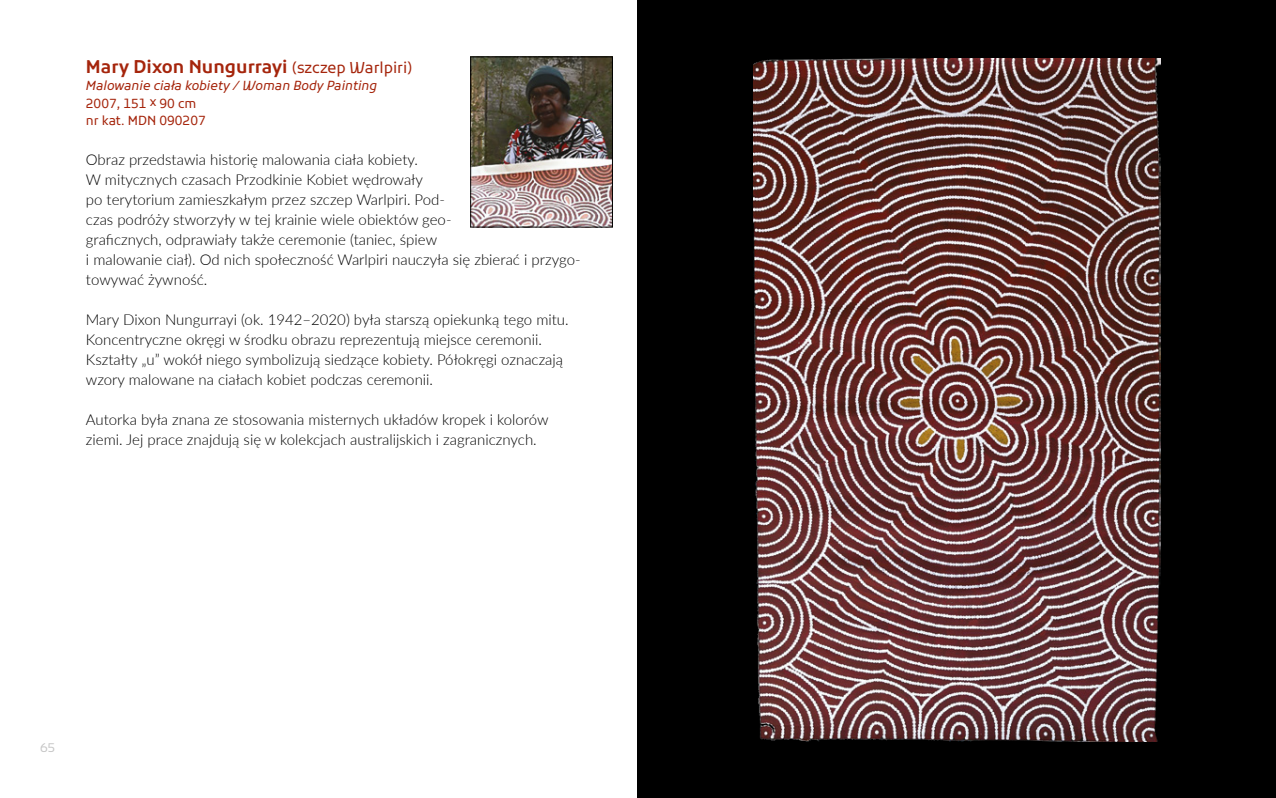
<style>
.page{position:relative;width:1276px;height:798px;background:#fff}
.page>*{position:absolute;margin:0;border:0;box-sizing:border-box;transform-origin:0 0}
.t1{font:600 17.5px "Kufam";color:#a5250c}
.t2{font:300 15px/20px "Lato";color:#000}
.t3{font:italic 12.5px "Kufam";color:#a5250c}
.t4{font:12.5px/17.5px "Kufam";color:#a5250c}
.t5{font:12.5px "Sansation";color:#c6c6c6}
.s1{font-weight:400;font-size:15px}
</style>
<div class="page">
<div style="left:637px;top:0;width:639px;height:797px;background:#000"></div>
<img style="left:753px;top:58px;width:407px;height:683px">
<img style="left:472px;top:59px;width:138px;height:166px">
<div style="left:470px;top:57px;width:142px;height:170px;border:1px solid #000"></div>
<p class="t1" style="left:86px;top:56px;width:328px">Mary Dixon Nungurrayi <span class="s1">(szczep Warlpiri)</span></p>
<p class="t3" style="left:86px;top:78px;width:293px">Malowanie ciała kobiety / Woman Body Painting</p>
<p class="t4" style="left:86px;top:94px;width:121px">2007, 151 x 90 cm nr kat. MDN 090207</p>
<p class="t2" style="left:86px;top:149px;width:496px">Obraz przedstawia historię malowania ciała kobiety.<br>W mitycznych czasach Przodkinie Kobiet wędrowały<br>po terytorium zamieszkałym przez szczep Warlpiri. Pod-<br>czas podróży stworzyły w tej krainie wiele obiektów geo-<br>graficznych, odprawiały także ceremonie (taniec, śpiew<br>i malowanie ciał). Od nich społeczność Warlpiri nauczyła się zbierać i przygo&shy;towywać żywność.</p>
<p class="t2" style="left:86px;top:309px;width:484px">Mary Dixon Nungurrayi (ok. 1942–2020) była starszą opiekunką tego mitu.<br>Koncentryczne okręgi w środku obrazu reprezentują miejsce ceremonii.<br>Kształty „u” wokół niego symbolizują siedzące kobiety. Półokręgi oznaczają wzory malowane na ciałach kobiet podczas ceremonii.</p>
<p class="t2" style="left:86px;top:409px;width:464px">Autorka była znana ze stosowania misternych układów kropek i kolorów ziemi. Jej prace znajdują się w kolekcjach australijskich i zagranicznych.</p>
<p class="t5" style="left:40px;top:740px;width:16px">65</p>
</div>
